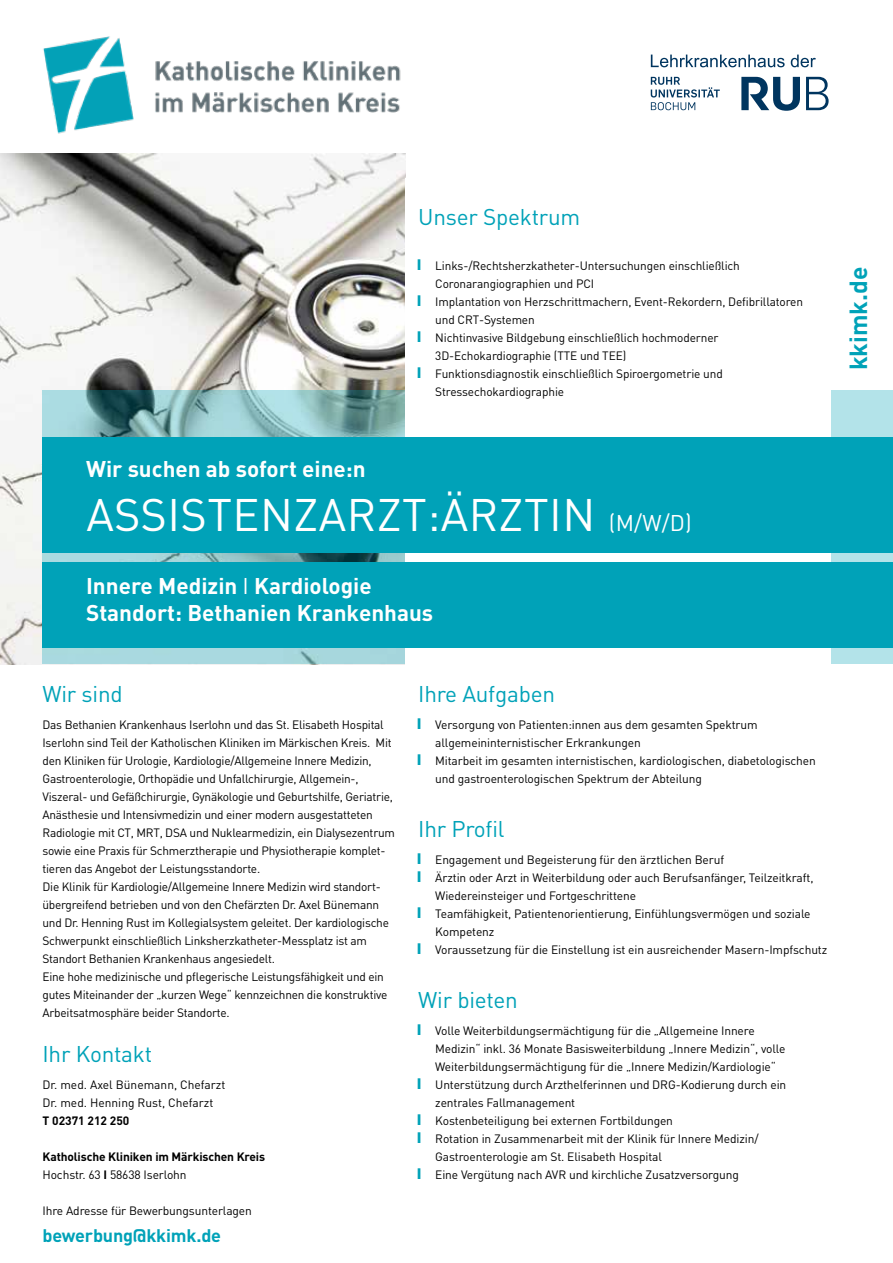
<style>
.page{position:relative;width:893px;height:1263px;background:#fff}
.page>*{position:absolute;margin:0;border:0;box-sizing:border-box;transform-origin:0 0}
.t1{font:45px "DIN Pro";letter-spacing:.01em;color:#fff}
.t2{font:700 24.45px "DIN Pro";color:#00a2b8}
.t3{font:700 22.5px/27px "DIN Pro";color:#fff}
.t4{font:22.5px "DIN Pro";letter-spacing:-.01em;color:#00a2b8}
.t5{font:700 18px "DIN Pro";letter-spacing:-.01em;color:#00a2b8}
.t6{font:12px/18px "DIN Pro";letter-spacing:-.01em;color:#000}
.t7{font:700 12px/18px "DIN Pro";letter-spacing:-.01em;color:#000}
.s1{font-weight:900;font-size:15px;color:#00a2b8}
.s2{font-size:22.5px}
.s3{font-weight:400}
</style>
<div class="page">
<img style="left:0;top:154px;width:405px;height:510px">
<svg style="left:43px;top:390px;width:850px;height:274px;background:#8dbec2"></svg>
<div style="left:405px;top:179px;width:426px;height:1084px;background:#fff"></div>
<div style="left:43px;top:437px;width:850px;height:116px;background:#00a2b8"></div>
<div style="left:43px;top:562px;width:850px;height:85px;background:#00a2b8"></div>
<svg style="left:806px;top:77px;width:23px;height:33px"></svg>
<svg style="left:741px;top:77px;width:59px;height:34px"></svg>
<svg style="left:651px;top:77px;width:69px;height:33px"></svg>
<svg style="left:651px;top:55px;width:134px;height:12px"></svg>
<svg style="left:791px;top:55px;width:25px;height:12px"></svg>
<img style="left:32px;top:36px;width:374px;height:118px">
<h3 class="t4" style="left:418px;top:202px;width:164px">Unser Spektrum</h3>
<p class="t6" style="left:417px;top:256px;width:325px"><span class="s1">I</span> Links-/Rechtsherzkatheter-Untersuchungen einschließlich</p>
<p class="t6" style="left:435px;top:274px;width:160px">Coronarangiographien und PCI</p>
<p class="t6" style="left:417px;top:292px;width:388px"><span class="s1">I</span> Implantation von Herzschrittmachern, Event-Rekordern, Defibrillatoren</p>
<p class="t6" style="left:435px;top:310px;width:101px">und CRT-Systemen</p>
<p class="t6" style="left:417px;top:328px;width:303px"><span class="s1">I</span> Nichtinvasive Bildgebung einschließlich hochmoderner</p>
<p class="t6" style="left:435px;top:346px;width:192px">3D-Echokardiographie (TTE und TEE)</p>
<p class="t6" style="left:417px;top:364px;width:308px"><span class="s1">I</span> Funktionsdiagnostik einschließlich Spiroergometrie und</p>
<p class="t6" style="left:435px;top:382px;width:130px">Stressechokardiographie</p>
<h3 class="t3" style="left:86px;top:454px;width:281px">Wir suchen ab sofort eine:n</h3>
<h1 class="t1" style="left:86px;top:484px;width:607px">ASSISTENZARZT:ÄRZTIN <span class="s2">(M/W/D)</span></h1>
<h3 class="t3" style="left:86px;top:571px;width:349px">Innere Medizin <span class="s3">I</span> Kardiologie<br>Standort: Bethanien Krankenhaus</h3>
<h2 class="t2" style="left:842px;top:370px;width:105px;rotate:-90deg">kkimk.de</h2>
<h3 class="t4" style="left:43px;top:679px;width:82px">Wir sind</h3>
<p class="t6" style="left:43px;top:715px;width:354px">Das Bethanien Krankenhaus Iserlohn und das St. Elisabeth Hospital Iserlohn sind Teil der Katholischen Kliniken im Märkischen Kreis. Mit den Kliniken für Urologie, Kardiologie/Allgemeine Innere Medizin, Gastroenterologie, Orthopädie und Unfallchirurgie, Allgemein-, Viszeral- und Gefäßchirurgie, Gynäkologie und Geburtshilfe, Geriatrie, Anästhesie und Intensivmedizin und einer modern ausgestatteten Radiologie mit CT, MRT, DSA und Nuklearmedizin, ein Dialysezentrum sowie eine Praxis für Schmerztherapie und Physiotherapie komplet&shy;tieren das Angebot der Leistungsstandorte.<br>Die Klinik für Kardiologie/Allgemeine Innere Medizin wird standort&shy;übergreifend betrieben und von den Chefärzten Dr. Axel Bünemann und Dr. Henning Rust im Kollegialsystem geleitet. Der kardiologische Schwerpunkt einschließlich Linksherzkatheter-Messplatz ist am Standort Bethanien Krankenhaus angesiedelt.<br>Eine hohe medizinische und pflegerische Leistungsfähigkeit und ein gutes Miteinander der „kurzen Wege“ kennzeichnen die konstruktive Arbeitsatmosphäre beider Standorte.</p>
<h3 class="t4" style="left:43px;top:1039px;width:111px">Ihr Kontakt</h3>
<p class="t6" style="left:43px;top:1075px;width:184px">Dr. med. Axel Bünemann, Chefarzt<br>Dr. med. Henning Rust, Chefarzt</p>
<p class="t7" style="left:43px;top:1111px;width:88px">T 02371 212 250</p>
<p class="t7" style="left:43px;top:1147px;width:224px">Katholische Kliniken im Märkischen Kreis<br><span class="s3">Hochstr. 63</span> I <span class="s3">58638 Iserlohn</span></p>
<p class="t6" style="left:43px;top:1201px;width:211px">Ihre Adresse für Bewerbungsunterlagen</p>
<h3 class="t5" style="left:43px;top:1223px;width:180px">bewerbung@kkimk.de</h3>
<h3 class="t4" style="left:418px;top:679px;width:138px">Ihre Aufgaben</h3>
<p class="t6" style="left:417px;top:715px;width:342px"><span class="s1">I</span> Versorgung von Patienten:innen aus dem gesamten Spektrum</p>
<p class="t6" style="left:435px;top:733px;width:207px">allgemeininternistischer Erkrankungen</p>
<p class="t6" style="left:417px;top:751px;width:401px"><span class="s1">I</span> Mitarbeit im gesamten internistischen, kardiologischen, diabetologischen</p>
<p class="t6" style="left:435px;top:769px;width:268px">und gastroenterologischen Spektrum der Abteilung</p>
<h3 class="t4" style="left:418px;top:814px;width:88px">Ihr Profil</h3>
<p class="t6" style="left:417px;top:850px;width:309px"><span class="s1">I</span> Engagement und Begeisterung für den ärztlichen Beruf</p>
<p class="t6" style="left:417px;top:868px;width:398px"><span class="s1">I</span> Ärztin oder Arzt in Weiterbildung oder auch Berufsanfänger, Teilzeitkraft,</p>
<p class="t6" style="left:435px;top:886px;width:202px">Wiedereinsteiger und Fortgeschrittene</p>
<p class="t6" style="left:417px;top:904px;width:395px"><span class="s1">I</span> Teamfähigkeit, Patientenorientierung, Einfühlungsvermögen und soziale</p>
<p class="t6" style="left:435px;top:922px;width:61px">Kompetenz</p>
<p class="t6" style="left:417px;top:940px;width:412px"><span class="s1">I</span> Voraussetzung für die Einstellung ist ein ausreichender Masern-Impfschutz</p>
<h3 class="t4" style="left:418px;top:985px;width:101px">Wir bieten</h3>
<p class="t6" style="left:417px;top:1021px;width:339px"><span class="s1">I</span> Volle Weiterbildungsermächtigung für die „Allgemeine Innere</p>
<p class="t6" style="left:435px;top:1039px;width:352px">Medizin“ inkl. 36 Monate Basisweiterbildung „Innere Medizin“, volle</p>
<p class="t6" style="left:435px;top:1057px;width:342px">Weiterbildungsermächtigung für die „Innere Medizin/Kardiologie“</p>
<p class="t6" style="left:417px;top:1075px;width:371px"><span class="s1">I</span> Unterstützung durch Arzthelferinnen und DRG-Kodierung durch ein</p>
<p class="t6" style="left:435px;top:1093px;width:142px">zentrales Fallmanagement</p>
<p class="t6" style="left:417px;top:1111px;width:258px"><span class="s1">I</span> Kostenbeteiligung bei externen Fortbildungen</p>
<p class="t6" style="left:417px;top:1129px;width:343px"><span class="s1">I</span> Rotation in Zusammenarbeit mit der Klinik für Innere Medizin/</p>
<p class="t6" style="left:435px;top:1147px;width:228px">Gastroenterologie am St. Elisabeth Hospital</p>
<p class="t6" style="left:417px;top:1165px;width:324px"><span class="s1">I</span> Eine Vergütung nach AVR und kirchliche Zusatzversorgung</p>
</div>
